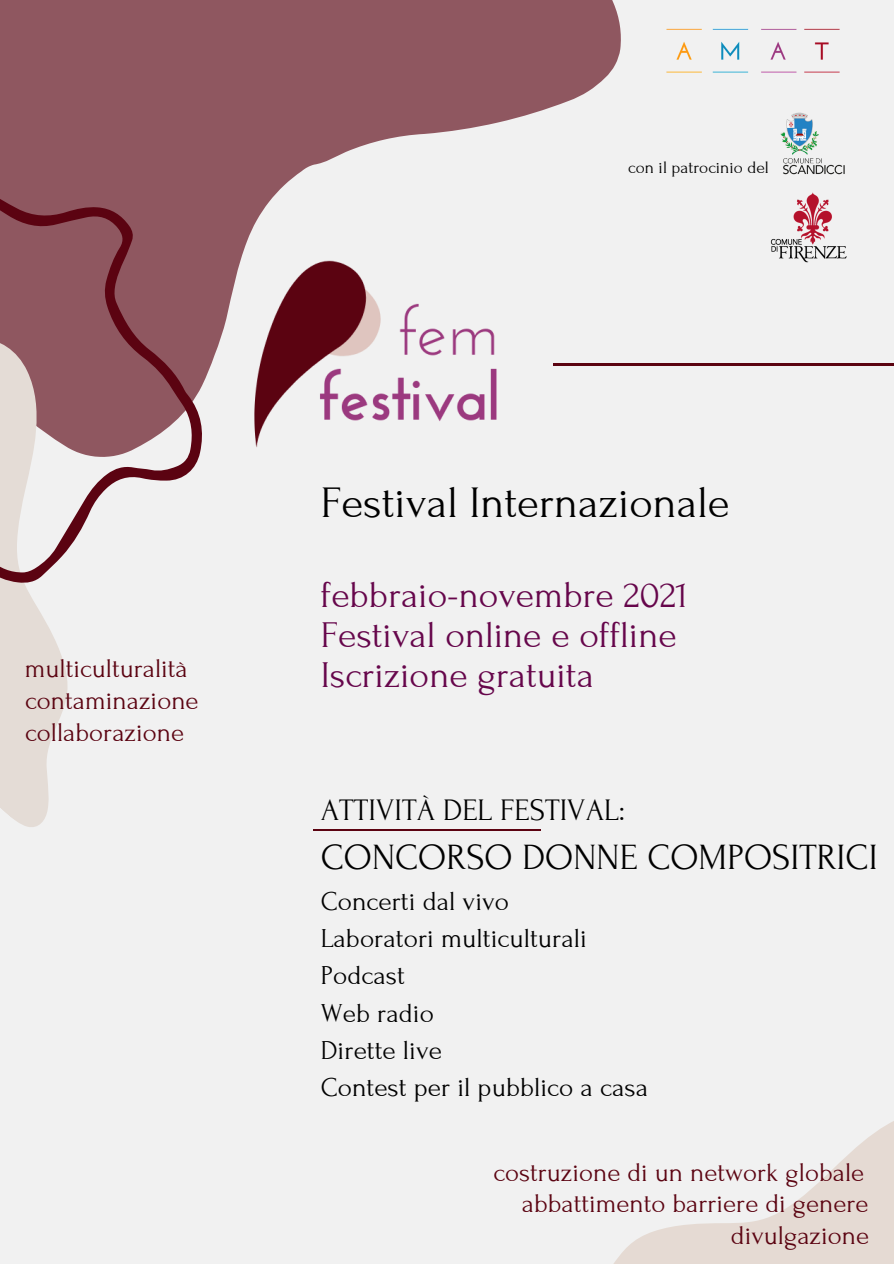
<style>
.page{position:relative;width:894px;height:1264px;background:#fff}
.page>*{position:absolute;margin:0;border:0;box-sizing:border-box;transform-origin:0 0}
.t1{font:45px "Forum";color:#000}
.t2{font:37.65px "Forum";color:#66064b}
.t3{font:37.05px "Forum";color:#000}
.t4{font:31.2px "Forum";color:#000}
.t5{font:27.3px "Forum";color:#000}
.t6{font:26.85px "Forum";color:#5b0311}
.t7{font:17.4px "Forum";color:#000}
</style>
<div class="page">
<div style="left:0;top:0;width:893px;height:1263px;background:#f1f1f1"></div>
<svg style="left:0;top:0;width:649px;height:366px;fill:#8f5760"></svg>
<img style="left:218px;top:234px;width:308px;height:187px">
<hr style="left:553px;top:363px;width:340px;height:2px;background:#5b0311">
<img style="left:666px;top:28px;width:174px;height:45px">
<svg style="left:614px;top:1121px;width:279px;height:142px"></svg>
<hr style="left:313px;top:829px;width:227px;height:1px;background:#5b0311">
<img style="left:780px;top:112px;width:65px;height:63px">
<svg style="left:0;top:306px;width:267px;height:521px"></svg>
<svg style="left:0;top:182px;width:202px;height:400px;fill:#8f5760"></svg>
<img style="left:770px;top:192px;width:77px;height:71px">
<p class="t7" style="left:628px;top:158px;width:142px">con il patrocinio del</p>
<p class="t6" style="left:25px;top:654px;width:164px">multiculturalità</p>
<p class="t6" style="left:25px;top:686px;width:175px">contaminazione</p>
<p class="t6" style="left:25px;top:718px;width:160px">collaborazione</p>
<p class="t1" style="left:321px;top:478px;width:410px">Festival Internazionale</p>
<p class="t2" style="left:321px;top:575px;width:369px">febbraio-novembre 2021</p>
<p class="t2" style="left:321px;top:615px;width:357px">Festival online e offline</p>
<p class="t2" style="left:321px;top:655px;width:274px">Iscrizione gratuita</p>
<p class="t4" style="left:321px;top:793px;width:305px">ATTIVITÀ DEL FESTIVAL:</p>
<p class="t3" style="left:321px;top:837px;width:558px">CONCORSO DONNE COMPOSITRICI</p>
<p class="t5" style="left:321px;top:886px;width:190px">Concerti dal vivo</p>
<p class="t5" style="left:321px;top:923px;width:268px">Laboratori multiculturali</p>
<p class="t5" style="left:321px;top:960px;width:85px">Podcast</p>
<p class="t5" style="left:321px;top:998px;width:115px">Web radio</p>
<p class="t5" style="left:321px;top:1035px;width:123px">Dirette live</p>
<p class="t5" style="left:321px;top:1072px;width:329px">Contest per il pubblico a casa</p>
<p class="t6" style="left:493px;top:1157px;width:372px">costruzione di un network globale</p>
<p class="t6" style="left:730px;top:1221px;width:140px">divulgazione</p>
<p class="t6" style="left:521px;top:1189px;width:348px">abbattimento barriere di genere</p>
</div>
